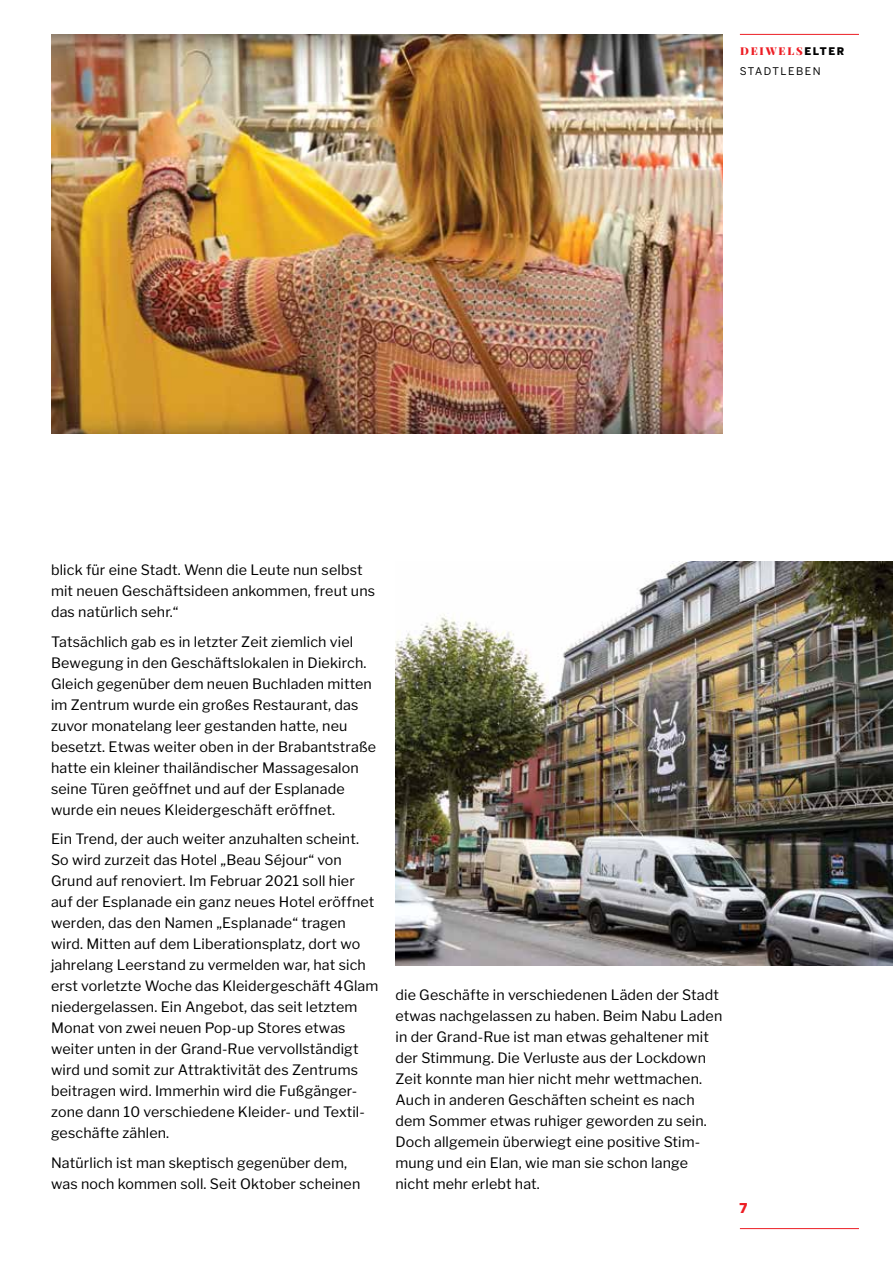
<style>
.page{position:relative;width:893px;height:1263px;background:#fff}
.page>*{position:absolute;margin:0;border:0;box-sizing:border-box;transform-origin:0 0}
.t1{font:14.25px/21px "Libre Franklin";letter-spacing:.01em;color:#000}
.t2{font:900 13.5px "Benton Sans";color:#ed1d24}
.t3{font:900 10.8px "Playfair Display";letter-spacing:.17em;color:#ed1d24}
.t4{font:10.5px "Benton Sans";letter-spacing:.15em;color:#000}
.s1{font-family:"Benton Sans";font-size:10.5px;color:#000}
</style>
<div class="page">
<hr style="left:740px;top:34px;width:119px;height:1px;background:#ed1d24">
<hr style="left:740px;top:1228px;width:119px;height:1px;background:#ed1d24">
<img style="left:395px;top:561px;width:498px;height:404px">
<img style="left:51px;top:34px;width:672px;height:400px">
<p class="t3" style="left:740px;top:42px;width:106px">DEIWELS<span class="s1">ELTER</span></p>
<p class="t4" style="left:740px;top:65px;width:82px">STADTLEBEN</p>
<p class="t1" style="left:51px;top:559px;width:326px">blick für eine Stadt. Wenn die Leute nun selbst mit neuen Geschäftsideen ankommen, freut uns das natürlich sehr.“</p>
<p class="t1" style="left:51px;top:631px;width:327px">Tatsächlich gab es in letzter Zeit ziemlich viel Bewegung in den Geschäftslokalen in Diekirch.<br>Gleich gegenüber dem neuen Buchladen mitten im Zentrum wurde ein großes Restaurant, das zuvor monatelang leer gestanden hatte, neu besetzt. Etwas weiter oben in der Brabantstraße hatte ein kleiner thailändischer Massagesalon seine Türen geöffnet und auf der Esplanade wurde ein neues Kleidergeschäft eröffnet.</p>
<p class="t1" style="left:51px;top:828px;width:329px">Ein Trend, der auch weiter anzuhalten scheint.<br>So wird zurzeit das Hotel „Beau Séjour“ von Grund auf renoviert. Im Februar 2021 soll hier auf der Esplanade ein ganz neues Hotel eröffnet werden, das den Namen „Esplanade“ tragen wird. Mitten auf dem Liberationsplatz, dort wo jahrelang Leerstand zu vermelden war, hat sich erst vorletzte Woche das Kleidergeschäft 4Glam niedergelassen. Ein Angebot, das seit letztem Monat von zwei neuen Pop-up Stores etwas weiter unten in der Grand-Rue vervollständigt wird und somit zur Attraktivität des Zentrums beitragen wird. Immerhin wird die Fußgänger&shy;zone dann 10 verschiedene Kleider- und Textil&shy;geschäfte zählen.</p>
<p class="t1" style="left:51px;top:1152px;width:311px">Natürlich ist man skeptisch gegenüber dem, was noch kommen soll. Seit Oktober scheinen</p>
<p class="t1" style="left:395px;top:984px;width:328px">die Geschäfte in verschiedenen Läden der Stadt etwas nachgelassen zu haben. Beim Nabu Laden in der Grand-Rue ist man etwas gehaltener mit der Stimmung. Die Verluste aus der Lockdown Zeit konnte man hier nicht mehr wettmachen.<br>Auch in anderen Geschäften scheint es nach dem Sommer etwas ruhiger geworden zu sein.<br>Doch allgemein überwiegt eine positive Stim&shy;mung und ein Elan, wie man sie schon lange nicht mehr erlebt hat.</p>
<p class="t2" style="left:740px;top:1200px;width:9px">7</p>
</div>
